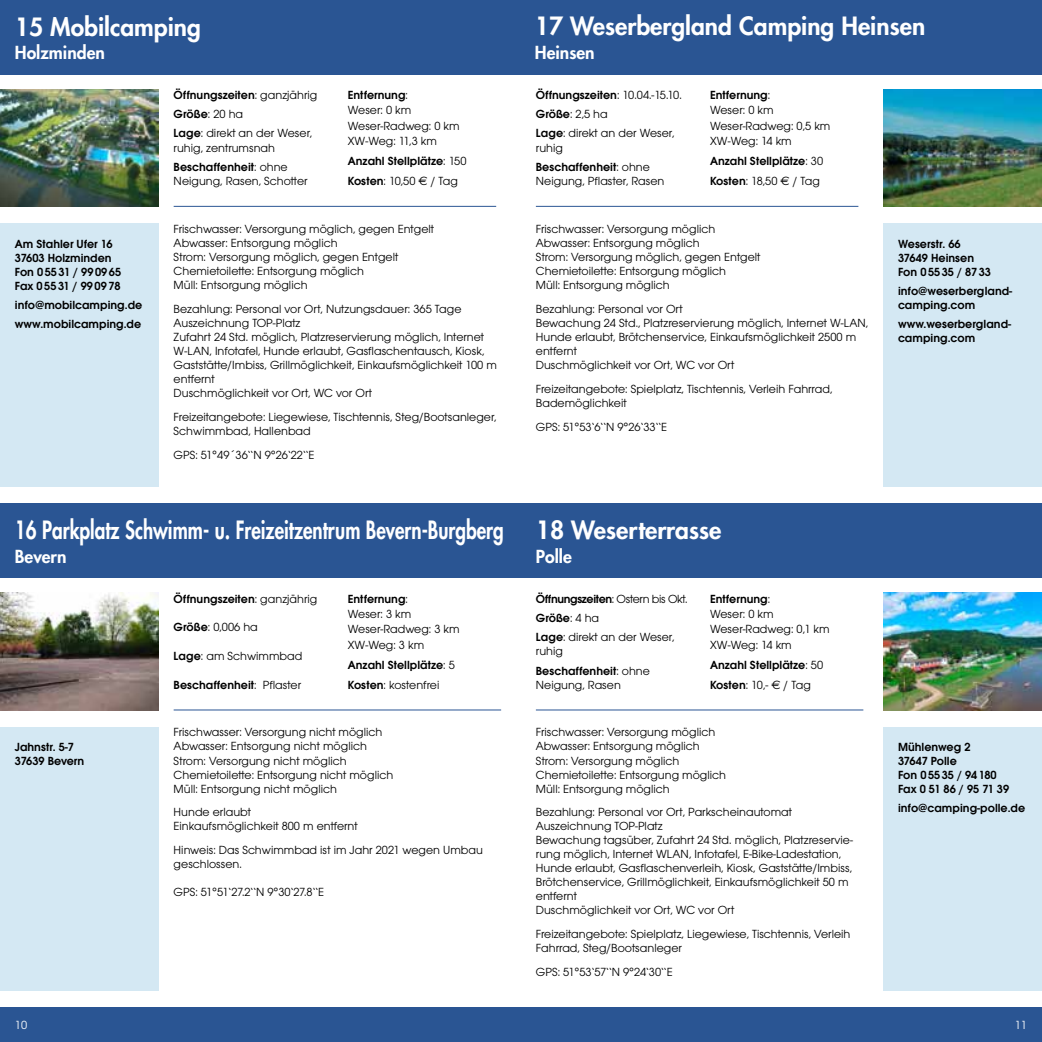
<style>
.page{position:relative;width:1042px;height:1042px;background:#fff}
.page>*{position:absolute;margin:0;border:0;box-sizing:border-box;transform-origin:0 0}
.t1{font:800 24.5px "Futura";color:#fff}
.t2{font:800 24.5px "Futura";color:#fff;scale:.77 1}
.t3{font:800 17.5px "Futura";color:#fff}
.t4{font:12.25px/14px "Avant Garde Gothic Itc T";color:#000}
.t5{font:600 12.25px/14px "Avant Garde Gothic Itc T";color:#000}
.t6{font:12.25px "Avant Garde Gothic Itc T";letter-spacing:-.04em;color:#000}
.t7{font:12.25px "Avant Garde Gothic Itc T";color:#fff}
.s1{font-weight:600}
.s2{font-weight:400}
.s3{font-family:"Euro Sans";font-weight:400}
</style>
<div class="page">
<div style="left:0;top:1007px;width:1042px;height:35px;background:#2a5593"></div>
<div style="left:521px;top:0;width:521px;height:74px;background:#2a5593"></div>
<div style="left:0;top:0;width:521px;height:74px;background:#2a5593"></div>
<div style="left:0;top:223px;width:159px;height:264px;background:#d4e8f3"></div>
<div style="left:883px;top:223px;width:159px;height:264px;background:#d4e8f3"></div>
<hr style="left:174px;top:206px;width:322px;height:1px;background:#2a5593">
<hr style="left:536px;top:206px;width:322px;height:1px;background:#2a5593">
<div style="left:521px;top:504px;width:521px;height:74px;background:#2a5593"></div>
<div style="left:0;top:504px;width:521px;height:74px;background:#2a5593"></div>
<div style="left:0;top:727px;width:159px;height:264px;background:#d4e8f3"></div>
<div style="left:883px;top:727px;width:159px;height:264px;background:#d4e8f3"></div>
<hr style="left:174px;top:709px;width:327px;height:1px;background:#2a5593">
<hr style="left:536px;top:709px;width:327px;height:1px;background:#2a5593">
<img style="left:0;top:593px;width:159px;height:117px">
<img style="left:0;top:89px;width:159px;height:118px">
<img style="left:883px;top:89px;width:159px;height:118px">
<img style="left:883px;top:593px;width:159px;height:117px">
<h1 class="t1" style="left:15px;top:10px;width:188px">15 Mobilcamping</h1>
<h2 class="t3" style="left:15px;top:41px;width:92px">Holzminden</h2>
<p class="t4" style="left:174px;top:85px;width:145px;line-height:19.2px"><span class="s1">Öffnungszeiten</span>: ganzjährig<br><span class="s1">Größe</span>: 20 ha<br><span class="s1">Lage</span>: direkt an der Weser,</p>
<p class="t4" style="left:174px;top:138px;width:116px;line-height:19.2px">ruhig, zentrumsnah<br><span class="s1">Beschaffenheit</span>: ohne</p>
<p class="t4" style="left:174px;top:174px;width:135px">Neigung, Rasen, Schotter</p>
<p class="t4" style="left:348px;top:87px;width:113px;line-height:15.4px"><span class="s1">Entfernung</span>:<br>Weser: 0 km<br>Weser-Radweg: 0 km<br>XW-Weg: 11,3 km</p>
<p class="t5" style="left:348px;top:151px;width:120px;line-height:20.3px">Anzahl Stellplätze<span class="s2">: 150<br></span>Kosten<span class="s2">: 10,50</span> <span class="s3">€</span> <span class="s2">/ Tag</span></p>
<p class="t4" style="left:174px;top:222px;width:262px">Frischwasser: Versorgung möglich, gegen Entgelt Abwasser: Entsorgung möglich<br>Strom: Versorgung möglich, gegen Entgelt Chemietoilette: Entsorgung möglich<br>Müll: Entsorgung möglich</p>
<p class="t4" style="left:174px;top:301px;width:325px">Bezahlung: Personal vor Ort, Nutzungsdauer: 365 Tage Auszeichnung TOP-Platz<br>Zufahrt 24 Std. möglich, Platzreservierung möglich, Internet W-LAN, Infotafel, Hunde erlaubt, Gasflaschentausch, Kiosk, Gaststätte/Imbiss, Grillmöglichkeit, Einkaufsmöglichkeit 100 m entfernt<br>Duschmöglichkeit vor Ort, WC vor Ort</p>
<p class="t4" style="left:174px;top:409px;width:324px">Freizeitangebote: Liegewiese, Tischtennis, Steg/Bootsanleger,<br>Schwimmbad, Hallenbad</p>
<p class="t4" style="left:174px;top:447px;width:142px">GPS: 51°49´36‘‘N 9°26‘22‘‘E</p>
<p class="t5" style="left:15px;top:236px;width:108px">Am Stahler Ufer 16<br>37603 Holzminden<br>Fon 055 31 / 99 09 65<br>Fax 0 5531 / 9909 78</p>
<p class="t5" style="left:15px;top:295px;width:129px;line-height:18.9px">info@mobilcamping.de www.mobilcamping.de</p>
<h1 class="t2" style="left:15px;top:514px;width:636px">16 Parkplatz Schwimm- u. Freizeitzentrum Bevern-Burgberg</h1>
<h2 class="t3" style="left:15px;top:544px;width:53px">Bevern</h2>
<p class="t5" style="left:174px;top:591px;width:145px">Öffnungszeiten<span class="s2">: ganzjährig</span></p>
<p class="t4" style="left:174px;top:620px;width:86px"><span class="s1">Größe</span>: 0,006 ha</p>
<p class="t4" style="left:174px;top:649px;width:130px"><span class="s1">Lage</span>: am Schwimmbad</p>
<p class="t5" style="left:174px;top:678px;width:129px">Beschaffenheit<span class="s2">: Pflaster</span></p>
<p class="t4" style="left:348px;top:590px;width:113px;line-height:15.4px"><span class="s1">Entfernung</span>:<br>Weser: 3 km<br>Weser-Radweg: 3 km<br>XW-Weg: 3 km</p>
<p class="t5" style="left:348px;top:654px;width:108px;line-height:20.3px">Anzahl Stellplätze<span class="s2">: 5<br></span>Kosten<span class="s2">: kostenfrei</span></p>
<p class="t4" style="left:174px;top:725px;width:221px">Frischwasser: Versorgung nicht möglich Abwasser: Entsorgung nicht möglich Strom: Versorgung nicht möglich Chemietoilette: Entsorgung nicht möglich Müll: Entsorgung nicht möglich</p>
<p class="t4" style="left:174px;top:805px;width:186px">Hunde erlaubt<br>Einkaufsmöglichkeit 800 m entfernt</p>
<p class="t4" style="left:174px;top:843px;width:311px">Hinweis: Das Schwimmbad ist im Jahr 2021 wegen Umbau geschlossen.</p>
<p class="t6" style="left:174px;top:885px;width:152px">GPS: 51°51‘27.2‘‘N 9°30‘27.8‘‘E</p>
<p class="t5" style="left:15px;top:740px;width:71px">Jahnstr. 5-7<br>37639 Bevern</p>
<h1 class="t1" style="left:535px;top:10px;width:392px">17 Weserbergland Camping Heinsen</h1>
<h2 class="t3" style="left:535px;top:41px;width:61px">Heinsen</h2>
<p class="t4" style="left:536px;top:85px;width:147px;line-height:19.2px"><span class="s1">Öffnungszeiten</span>: 10.04.-15.10.<br><span class="s1">Größe</span>: 2,5 ha<br><span class="s1">Lage</span>: direkt an der Weser,</p>
<p class="t5" style="left:536px;top:138px;width:116px;line-height:19.2px"><span class="s2">ruhig<br></span>Beschaffenheit<span class="s2">: ohne</span></p>
<p class="t4" style="left:536px;top:174px;width:130px">Neigung, Pflaster, Rasen</p>
<p class="t4" style="left:710px;top:87px;width:122px;line-height:15.4px"><span class="s1">Entfernung</span>:<br>Weser: 0 km<br>Weser-Radweg: 0,5 km<br>XW-Weg: 14 km</p>
<p class="t5" style="left:710px;top:151px;width:115px;line-height:20.3px">Anzahl Stellplätze<span class="s2">: 30<br></span>Kosten<span class="s2">: 18,50</span> <span class="s3">€</span> <span class="s2">/ Tag</span></p>
<p class="t4" style="left:536px;top:222px;width:226px">Frischwasser: Versorgung möglich Abwasser: Entsorgung möglich<br>Strom: Versorgung möglich, gegen Entgelt Chemietoilette: Entsorgung möglich<br>Müll: Entsorgung möglich</p>
<p class="t4" style="left:536px;top:301px;width:334px">Bezahlung: Personal vor Ort<br>Bewachung 24 Std., Platzreservierung möglich, Internet W-LAN, Hunde erlaubt, Brötchenservice, Einkaufsmöglichkeit 2500 m entfernt<br>Duschmöglichkeit vor Ort, WC vor Ort</p>
<p class="t4" style="left:536px;top:381px;width:298px">Freizeitangebote: Spielplatz, Tischtennis, Verleih Fahrrad,<br>Bademöglichkeit</p>
<p class="t4" style="left:536px;top:419px;width:133px">GPS: 51°53‘6‘‘N 9°26‘33‘‘E</p>
<p class="t5" style="left:898px;top:236px;width:94px">Weserstr. 66<br>37649 Heinsen<br>Fon 0 55 35 / 8733</p>
<p class="t5" style="left:898px;top:283px;width:116px">info@weserbergland&shy;camping.com</p>
<p class="t5" style="left:898px;top:316px;width:115px">www.weserbergland&shy;camping.com</p>
<h1 class="t1" style="left:536px;top:514px;width:187px">18 Weserterrasse</h1>
<h2 class="t3" style="left:536px;top:544px;width:37px">Polle</h2>
<p class="t4" style="left:536px;top:588px;width:153px;line-height:19.2px"><span class="s1">Öffnungszeiten</span>: Ostern bis Okt.<br><span class="s1">Größe</span>: 4 ha<br><span class="s1">Lage</span>: direkt an der Weser,</p>
<p class="t5" style="left:536px;top:641px;width:116px;line-height:19.2px"><span class="s2">ruhig<br></span>Beschaffenheit<span class="s2">: ohne</span></p>
<p class="t4" style="left:536px;top:678px;width:87px">Neigung, Rasen</p>
<p class="t4" style="left:710px;top:590px;width:121px;line-height:15.4px"><span class="s1">Entfernung</span>:<br>Weser: 0 km<br>Weser-Radweg: 0,1 km<br>XW-Weg: 14 km</p>
<p class="t5" style="left:710px;top:654px;width:115px;line-height:20.3px">Anzahl Stellplätze<span class="s2">: 50<br></span>Kosten<span class="s2">: 10,-</span> <span class="s3">€</span> <span class="s2">/ Tag</span></p>
<p class="t4" style="left:536px;top:725px;width:192px">Frischwasser: Versorgung möglich<br>Abwasser: Entsorgung möglich<br>Strom: Versorgung möglich<br>Chemietoilette: Entsorgung möglich<br>Müll: Entsorgung möglich</p>
<p class="t4" style="left:536px;top:805px;width:318px">Bezahlung: Personal vor Ort, Parkscheinautomat Auszeichnung TOP-Platz<br>Bewachung tagsüber, Zufahrt 24 Std. möglich, Platzreservie&shy;rung möglich, Internet WLAN, Infotafel, E-Bike-Ladestation, Hunde erlaubt, Gasflaschenverleih, Kiosk, Gaststätte/Imbiss, Brötchenservice, Grillmöglichkeit, Einkaufsmöglichkeit 50 m entfernt<br>Duschmöglichkeit vor Ort, WC vor Ort</p>
<p class="t4" style="left:536px;top:927px;width:316px">Freizeitangebote: Spielplatz, Liegewiese, Tischtennis, Verleih<br>Fahrrad, Steg/Bootsanleger</p>
<p class="t4" style="left:536px;top:965px;width:138px">GPS: 51°53‘57‘‘N 9°24‘30‘‘E</p>
<p class="t5" style="left:898px;top:740px;width:113px">Mühlenweg 2<br>37647 Polle<br>Fon 0 55 35 / 94180<br>Fax 0 51 86 / 95 71 39</p>
<p class="t5" style="left:898px;top:801px;width:129px">info@camping-polle.de</p>
<p class="t7" style="left:15px;top:1018px;width:14px">10</p>
<p class="t7" style="left:1015px;top:1018px;width:14px">11</p>
</div>
